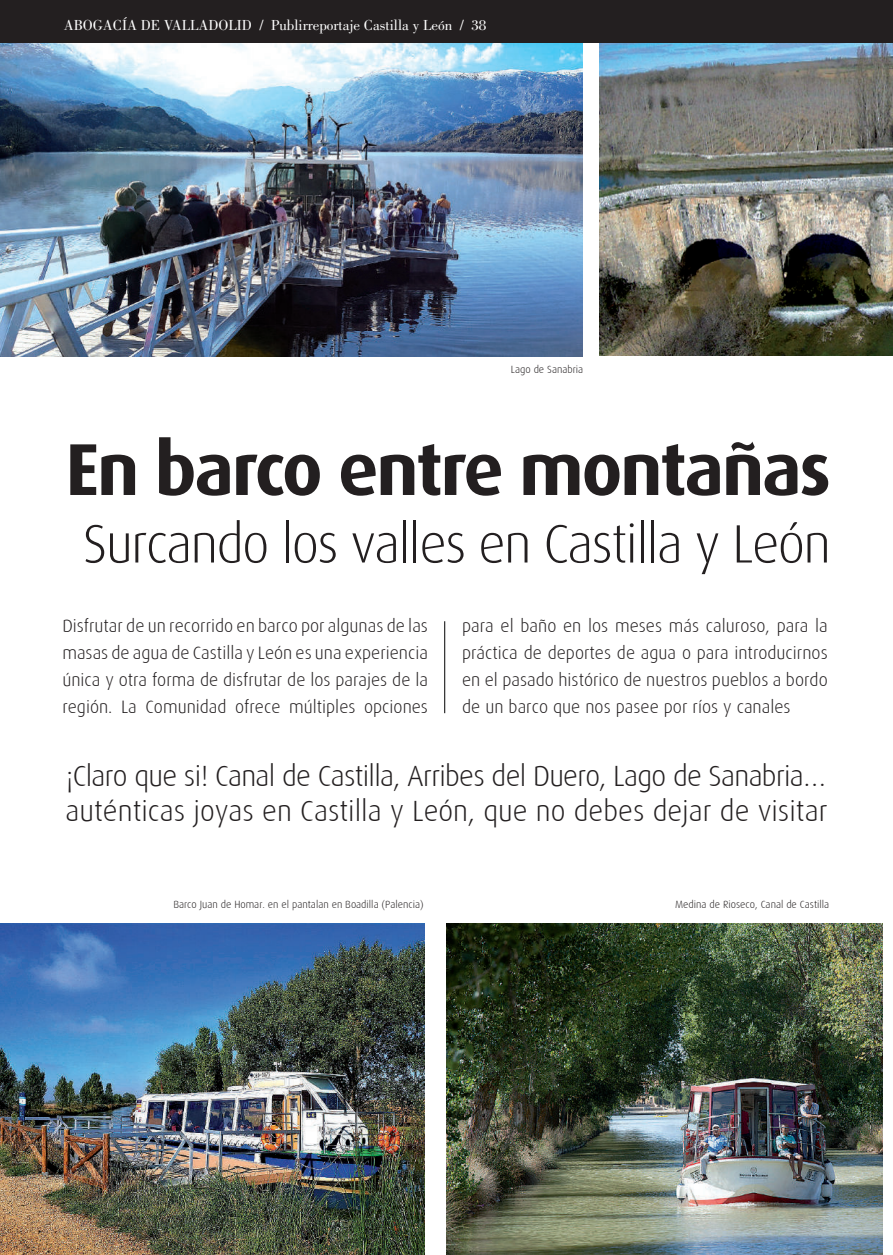
<style>
.page{position:relative;width:893px;height:1255px;background:#fff}
.page>*{position:absolute;margin:0;border:0;box-sizing:border-box;transform-origin:0 0}
.t1{font:700 73.5px "Dax";letter-spacing:-.03em;color:#231f20}
.t2{font:300 54px "Dax";letter-spacing:-.03em;color:#231f20}
.t3{font:300 29.25px/35.1px "Dax";letter-spacing:-.025em;color:#231f20}
.t4{font:300 18px/27.2px "Dax";color:#231f20;text-align:justify}
.t5{font:15px "Bodoni Std";color:#fff}
.t6{font:300 10.5px "Dax";color:#231f20}
</style>
<div class="page">
<img style="left:600px;top:43px;width:293px;height:313px">
<img style="left:0;top:43px;width:583px;height:313px">
<div style="left:0;top:0;width:893px;height:43px;background:#231f20"></div>
<hr style="left:444px;top:621px;width:1px;height:92px;background:#000">
<img style="left:0;top:923px;width:425px;height:331px">
<img style="left:446px;top:923px;width:437px;height:331px">
<p class="t5" style="left:64px;top:17px;width:424px">ABOGACÍA DE VALLADOLID / Publirreportaje Castilla y León / 38</p>
<p class="t6" style="left:511px;top:363px;width:74px">Lago de Sanabria</p>
<h1 class="t1" style="left:66px;top:428px;width:767px">En barco entre montañas</h1>
<h2 class="t2" style="left:83px;top:514px;width:750px">Surcando los valles en Castilla y León</h2>
<p class="t4" style="left:62px;top:612px;width:367px">Disfrutar de un recorrido en barco por algunas de las masas de agua de Castilla y León es una experiencia única y otra forma de disfrutar de los parajes de la región. La Comunidad ofrece múltiples opciones</p>
<p class="t4" style="left:462px;top:612px;width:367px">para el baño en los meses más caluroso, para la práctica de deportes de agua o para introducirnos en el pasado histórico de nuestros pueblos a bordo de un barco que nos pasee por ríos y canales</p>
<h3 class="t3" style="left:66px;top:759px;width:763px">¡Claro que si! Canal de Castilla, Arribes del Duero, Lago de Sanabria… auténticas joyas en Castilla y León, que no debes dejar de visitar</h3>
<p class="t6" style="left:173px;top:898px;width:252px">Barco Juan de Homar. en el pantalan en Boadilla (Palencia)</p>
<p class="t6" style="left:675px;top:898px;width:156px">Medina de Rioseco, Canal de Castilla</p>
</div>
